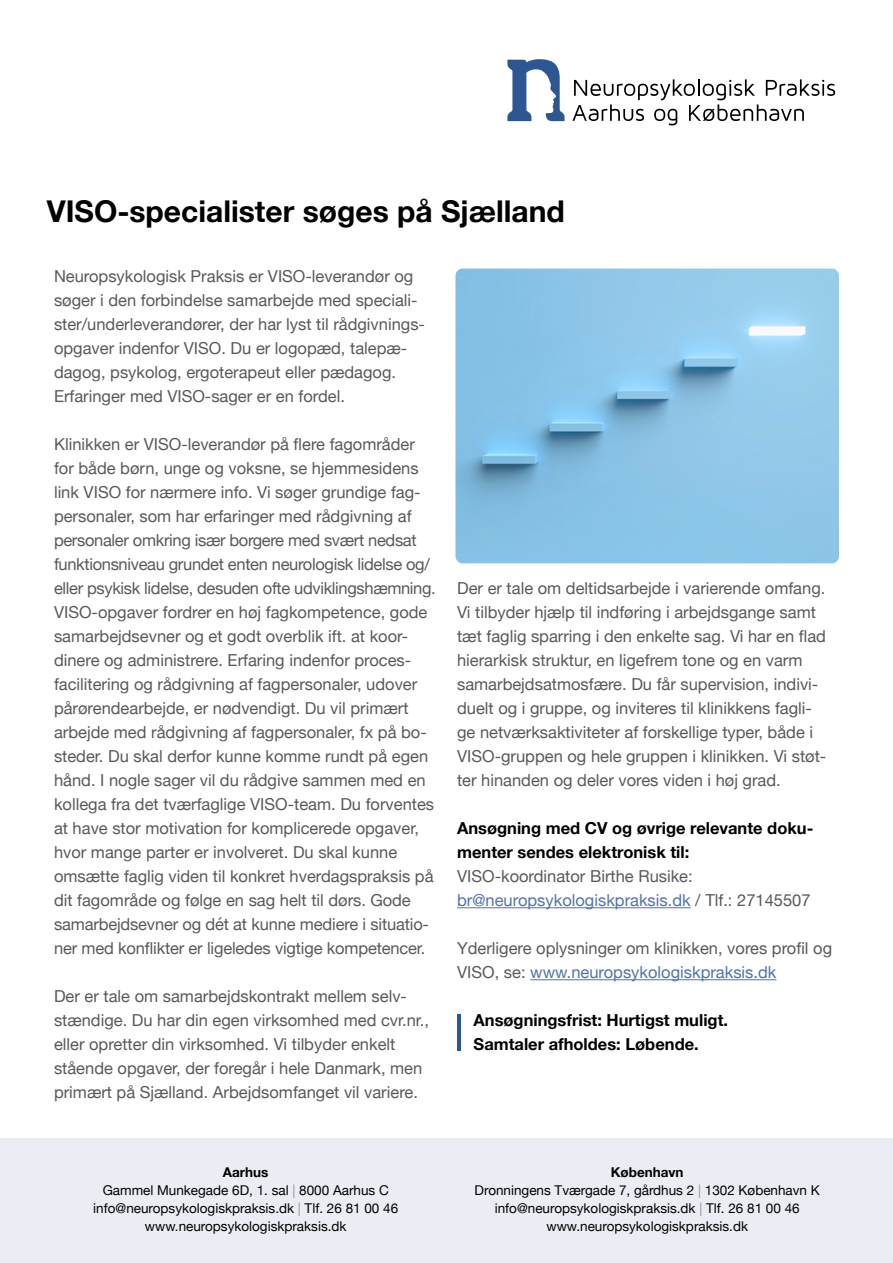
<style>
.page{position:relative;width:893px;height:1263px;background:#fff}
.page>*{position:absolute;margin:0;border:0;box-sizing:border-box;transform-origin:0 0}
.t1{font:700 30px "Helvetica Neue";color:#000}
.t2{font:16.5px/24px "Helvetica Neue";color:#58595b}
.t3{font:700 16.5px/24px "Helvetica Neue";color:#000}
.t4{font:13.5px/18px "Helvetica Neue";color:#000;text-align:center}
.s1{color:#4f73ad}
.s2{font-weight:700}
.s3{color:#939598}
</style>
<div class="page">
<svg style="left:507px;top:59px;width:58px;height:62px"></svg>
<svg style="left:572px;top:79px;width:263px;height:46px"></svg>
<div style="left:0;top:1138px;width:893px;height:125px;background:#eaeef4"></div>
<hr style="left:457px;top:907px;width:234px;height:1px;background:#4f73ad">
<hr style="left:530px;top:979px;width:246px;height:1px;background:#4f73ad">
<img style="left:455px;top:269px;width:384px;height:294px">
<svg style="left:457px;top:1014px;width:4px;height:37px"></svg>
<h1 class="t1" style="left:47px;top:188px;width:520px">VISO-specialister søges på Sjælland</h1>
<p class="t2" style="left:54px;top:265px;width:372px">Neuropsykologisk Praksis er VISO-leverandør og søger i den forbindelse samarbejde med speciali&shy;ster/underleverandører, der har lyst til rådgivnings&shy;opgaver indenfor VISO. Du er logopæd, talepæ&shy;dagog, psykolog, ergoterapeut eller pædagog.<br>Erfaringer med VISO-sager er en fordel.</p>
<p class="t2" style="left:54px;top:433px;width:383px">Klinikken er VISO-leverandør på flere fagområder for både børn, unge og voksne, se hjemmesidens link VISO for nærmere info. Vi søger grundige fag&shy;personaler, som har erfaringer med rådgivning af personaler omkring især borgere med svært nedsat funktionsniveau grundet enten neurologisk lidelse og/ eller psykisk lidelse, desuden ofte udviklingshæmning.<br>VISO-opgaver fordrer en høj fagkompetence, gode samarbejdsevner og et godt overblik ift. at koor&shy;dinere og administrere. Erfaring indenfor proces&shy;facilitering og rådgivning af fagpersonaler, udover pårørendearbejde, er nødvendigt. Du vil primært arbejde med rådgivning af fagpersonaler, fx på bo&shy;steder. Du skal derfor kunne komme rundt på egen hånd. I nogle sager vil du rådgive sammen med en kollega fra det tværfaglige VISO-team. Du forventes at have stor motivation for komplicerede opgaver, hvor mange parter er involveret. Du skal kunne omsætte faglig viden til konkret hverdagspraksis på dit fagområde og følge en sag helt til dørs. Gode samarbejdsevner og dét at kunne mediere i situatio&shy;ner med konflikter er ligeledes vigtige kompetencer.</p>
<p class="t2" style="left:54px;top:985px;width:377px">Der er tale om samarbejdskontrakt mellem selv&shy;stændige. Du har din egen virksomhed med cvr.nr., eller opretter din virksomhed. Vi tilbyder enkelt stående opgaver, der foregår i hele Danmark, men primært på Sjælland. Arbejdsomfanget vil variere.</p>
<p class="t2" style="left:457px;top:577px;width:371px">Der er tale om deltidsarbejde i varierende omfang.<br>Vi tilbyder hjælp til indføring i arbejdsgange samt tæt faglig sparring i den enkelte sag. Vi har en flad hierarkisk struktur, en ligefrem tone og en varm samarbejdsatmosfære. Du får supervision, indivi&shy;duelt og i gruppe, og inviteres til klinikkens fagli&shy;ge netværksaktiviteter af forskellige typer, både i VISO-gruppen og hele gruppen i klinikken. Vi støt&shy;ter hinanden og deler vores viden i høj grad.</p>
<p class="t3" style="left:457px;top:817px;width:358px">Ansøgning med CV og øvrige relevante doku&shy;menter sendes elektronisk til:</p>
<p class="t2" style="left:457px;top:865px;width:355px">VISO-koordinator Birthe Rusike: <span class="s1">br@neuropsykologiskpraksis.dk</span> / Tlf.: 27145507</p>
<p class="t2" style="left:457px;top:937px;width:376px">Yderligere oplysninger om klinikken, vores profil og<br>VISO, se: <span class="s1">www.neuropsykologiskpraksis.dk</span></p>
<p class="t3" style="left:474px;top:1009px;width:256px">Ansøgningsfrist: Hurtigst muligt.<br>Samtaler afholdes: Løbende.</p>
<p class="t4" style="left:93px;top:1164px;width:306px"><span class="s2">Aarhus<br></span>Gammel Munkegade 6D, 1. sal <span class="s3">|</span> 8000 Aarhus C info@neuropsykologiskpraksis.dk <span class="s3">|</span> Tlf. 26 81 00 46 www.neuropsykologiskpraksis.dk</p>
<p class="t4" style="left:475px;top:1164px;width:347px"><span class="s2">København<br></span>Dronningens Tværgade 7, gårdhus 2 <span class="s3">|</span> 1302 København K info@neuropsykologiskpraksis.dk <span class="s3">|</span> Tlf. 26 81 00 46 www.neuropsykologiskpraksis.dk</p>
</div>
